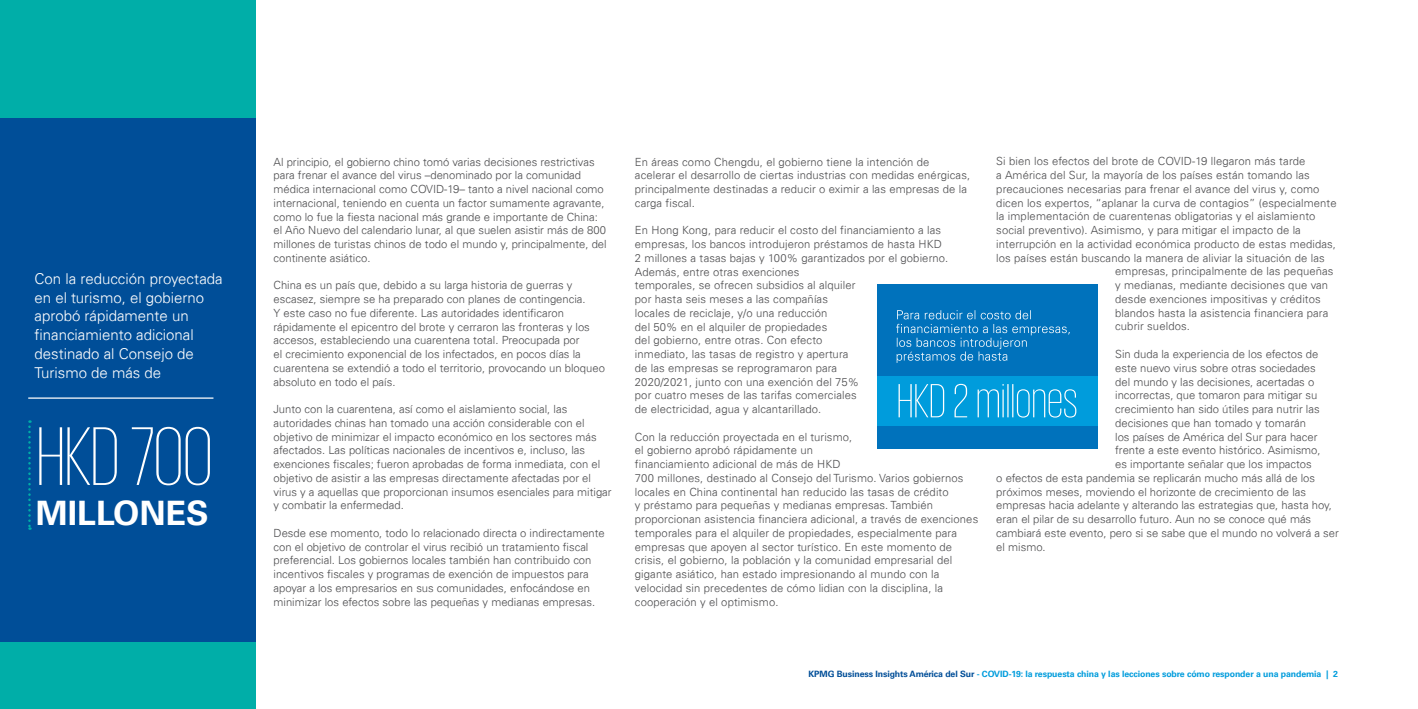
<style>
.page{position:relative;width:1418px;height:709px;background:#fff}
.page>*{position:absolute;margin:0;border:0;box-sizing:border-box;transform-origin:0 0}
.t1{font:200 85px "KPMG";color:#fff}
.t2{font:700 33.75px "Univers 65";color:#fff}
.t3{font:300 15px/18.8px "Univers 45";color:#fff}
.t4{font:300 11.25px/13.8px "Univers 45";color:#4d4d4f}
.t5{font:700 8.75px "Univers 65";letter-spacing:-.01em;color:#009cdc}
.s1{color:#004e98}
</style>
<div class="page">
<div style="left:0;top:0;width:255px;height:709px;background:#00aea8"></div>
<div style="left:0;top:119px;width:255px;height:523px;background:#004e98"></div>
<hr style="left:28px;top:397px;width:185px;height:2px;background:#fff">
<div style="left:877px;top:284px;width:220px;height:164px;background:#0072bc"></div>
<div style="left:877px;top:376px;width:220px;height:49px;background:#009cdc"></div>
<svg style="left:28px;top:420px;width:3px;height:110px"></svg>
<svg style="left:896px;top:310px;width:173px;height:53px"></svg>
<svg style="left:898px;top:384px;width:178px;height:33px"></svg>
<h3 class="t3" style="left:35px;top:269px;width:190px">Con la reducción proyectada en el turismo, el gobierno aprobó rápidamente un financiamiento adicional destinado al Consejo de<br>Turismo de más de</h3>
<h1 class="t1" style="left:37px;top:416px;width:177px">HKD 700</h1>
<h2 class="t2" style="left:36px;top:493px;width:174px">MILLONES</h2>
<p class="t4" style="left:273px;top:155px;width:335px">Al principio, el gobierno chino tomó varias decisiones restrictivas para frenar el avance del virus –denominado por la comunidad médica internacional como COVID-19– tanto a nivel nacional como internacional, teniendo en cuenta un factor sumamente agravante, como lo fue la fiesta nacional más grande e importante de China: el Año Nuevo del calendario lunar, al que suelen asistir más de 800 millones de turistas chinos de todo el mundo y, principalmente, del continente asiático.</p>
<p class="t4" style="left:273px;top:278px;width:333px">China es un país que, debido a su larga historia de guerras y escasez, siempre se ha preparado con planes de contingencia.<br>Y este caso no fue diferente. Las autoridades identificaron rápidamente el epicentro del brote y cerraron las fronteras y los accesos, estableciendo una cuarentena total. Preocupada por<br>el crecimiento exponencial de los infectados, en pocos días la cuarentena se extendió a todo el territorio, provocando un bloqueo absoluto en todo el país.</p>
<p class="t4" style="left:273px;top:402px;width:339px">Junto con la cuarentena, así como el aislamiento social, las autoridades chinas han tomado una acción considerable con el objetivo de minimizar el impacto económico en los sectores más afectados. Las políticas nacionales de incentivos e, incluso, las exenciones fiscales; fueron aprobadas de forma inmediata, con el objetivo de asistir a las empresas directamente afectadas por el virus y a aquellas que proporcionan insumos esenciales para mitigar y combatir la enfermedad.</p>
<p class="t4" style="left:273px;top:526px;width:333px">Desde ese momento, todo lo relacionado directa o indirectamente con el objetivo de controlar el virus recibió un tratamiento fiscal preferencial. Los gobiernos locales también han contribuido con incentivos fiscales y programas de exención de impuestos para apoyar a los empresarios en sus comunidades, enfocándose en minimizar los efectos sobre las pequeñas y medianas empresas.</p>
<p class="t4" style="left:635px;top:155px;width:337px">En áreas como Chengdu, el gobierno tiene la intención de acelerar el desarrollo de ciertas industrias con medidas enérgicas, principalmente destinadas a reducir o eximir a las empresas de la carga fiscal.</p>
<p class="t4" style="left:635px;top:223px;width:315px">En Hong Kong, para reducir el costo del financiamiento a las empresas, los bancos introdujeron préstamos de hasta HKD 2 millones a tasas bajas y 100% garantizados por el gobierno.<br>Además, entre otras exenciones<br>temporales, se ofrecen subsidios al alquiler<br>por hasta seis meses a las compañías<br>locales de reciclaje, y/o una reducción<br>del 50% en el alquiler de propiedades<br>del gobierno, entre otras. Con efecto<br>inmediato, las tasas de registro y apertura<br>de las empresas se reprogramaron para<br>2020/2021, junto con una exención del 75%<br>por cuatro meses de las tarifas comerciales<br>de electricidad, agua y alcantarillado.</p>
<p class="t4" style="left:635px;top:430px;width:345px">Con la reducción proyectada en el turismo,<br>el gobierno aprobó rápidamente un<br>financiamiento adicional de más de HKD<br>700 millones, destinado al Consejo del Turismo. Varios gobiernos locales en China continental han reducido las tasas de crédito<br>y préstamo para pequeñas y medianas empresas. También proporcionan asistencia financiera adicional, a través de exenciones temporales para el alquiler de propiedades, especialmente para empresas que apoyen al sector turístico. En este momento de crisis, el gobierno, la población y la comunidad empresarial del gigante asiático, han estado impresionando al mundo con la velocidad sin precedentes de cómo lidian con la disciplina, la cooperación y el optimismo.</p>
<p class="t4" style="left:996px;top:155px;width:311px">Si bien los efectos del brote de COVID-19 llegaron más tarde</p>
<p class="t4" style="left:996px;top:168px;width:315px">a América del Sur, la mayoría de los países están tomando las</p>
<p class="t4" style="left:996px;top:182px;width:324px">precauciones necesarias para frenar el avance del virus y, como</p>
<p class="t4" style="left:996px;top:196px;width:342px">dicen los expertos, “aplanar la curva de contagios” (especialmente</p>
<p class="t4" style="left:996px;top:209px;width:321px">la implementación de cuarentenas obligatorias y el aislamiento</p>
<p class="t4" style="left:996px;top:223px;width:306px">social preventivo). Asimismo, y para mitigar el impacto de la</p>
<p class="t4" style="left:996px;top:237px;width:341px">interrupción en la actividad económica producto de estas medidas,</p>
<p class="t4" style="left:996px;top:251px;width:330px">los países están buscando la manera de aliviar la situación de las</p>
<p class="t4" style="left:1115px;top:264px;width:220px">empresas, principalmente de las pequeñas</p>
<p class="t4" style="left:1115px;top:278px;width:214px">y medianas, mediante decisiones que van</p>
<p class="t4" style="left:1115px;top:292px;width:207px">desde exenciones impositivas y créditos</p>
<p class="t4" style="left:1115px;top:306px;width:215px">blandos hasta la asistencia financiera para</p>
<p class="t4" style="left:1115px;top:319px;width:76px">cubrir sueldos.</p>
<p class="t4" style="left:1115px;top:347px;width:205px">Sin duda la experiencia de los efectos de</p>
<p class="t4" style="left:1115px;top:361px;width:202px">este nuevo virus sobre otras sociedades</p>
<p class="t4" style="left:1115px;top:374px;width:201px">del mundo y las decisiones, acertadas o</p>
<p class="t4" style="left:1115px;top:388px;width:204px">incorrectas, que tomaron para mitigar su</p>
<p class="t4" style="left:1115px;top:402px;width:206px">crecimiento han sido útiles para nutrir las</p>
<p class="t4" style="left:1115px;top:416px;width:192px">decisiones que han tomado y tomarán</p>
<p class="t4" style="left:1115px;top:429px;width:204px">los países de América del Sur para hacer</p>
<p class="t4" style="left:1115px;top:443px;width:207px">frente a este evento histórico. Asimismo,</p>
<p class="t4" style="left:1115px;top:457px;width:198px">es importante señalar que los impactos</p>
<p class="t4" style="left:996px;top:471px;width:320px">o efectos de esta pandemia se replicarán mucho más allá de los</p>
<p class="t4" style="left:996px;top:484px;width:311px">próximos meses, moviendo el horizonte de crecimiento de las</p>
<p class="t4" style="left:996px;top:498px;width:337px">empresas hacia adelante y alterando las estrategias que, hasta hoy,</p>
<p class="t4" style="left:996px;top:512px;width:316px">eran el pilar de su desarrollo futuro. Aun no se conoce qué más</p>
<p class="t4" style="left:996px;top:526px;width:344px">cambiará este evento, pero si se sabe que el mundo no volverá a ser</p>
<p class="t4" style="left:996px;top:539px;width:51px">el mismo.</p>
<p class="t5" style="left:808px;top:668px;width:531px"><span class="s1">KPMG Business Insights América del Sur</span> - COVID-19: la respuesta china y las lecciones sobre cómo responder a una pandemia | 2</p>
</div>
